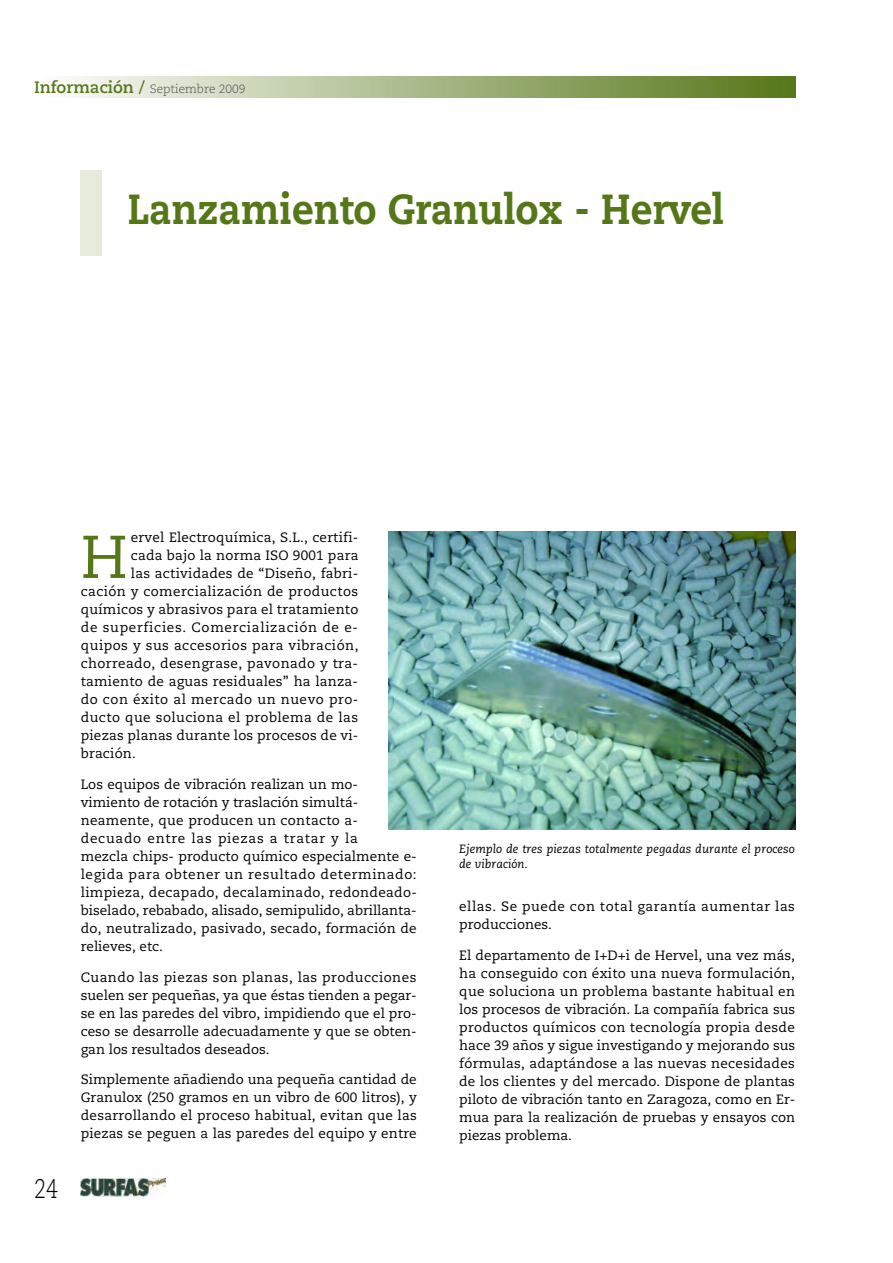
<style>
.page{position:relative;width:893px;height:1263px;background:#fff}
.page>*{position:absolute;margin:0;border:0;box-sizing:border-box;transform-origin:0 0}
.t1{font:60.3px "Caecilia";color:#567718}
.t2{font:800 42px "Caecilia";color:#567718;scale:.9 1}
.t3{font:300 27px "Caecilia";color:#000;scale:.8 1}
.t4{font:13.5px/18px "Caecilia";letter-spacing:.015em;color:#000;text-align:justify}
.t5{font:13.5px/18px "Caecilia";letter-spacing:.04em;color:#000}
.t6{font:13.5px "Caecilia";letter-spacing:.035em;color:#000}
.t7{font:13.5px "Caecilia";letter-spacing:.055em;color:#000}
.t8{font:italic 12px/15px "Caecilia";letter-spacing:.005em;color:#000}
.t9{font:300 12px "Caecilia";color:#4d4d4d}
.s1{font-weight:700;font-size:16.5px;color:#567718}
</style>
<div class="page">
<svg style="left:68px;top:77px;width:728px;height:21px;background:#a6b786"></svg>
<img style="left:81px;top:1178px;width:85px;height:18px">
<div style="left:81px;top:170px;width:21px;height:85px;background:#e6ebdc"></div>
<img style="left:388px;top:531px;width:407px;height:298px">
<p class="t9" style="left:34px;top:84px;width:213px"><span class="s1">Información /</span> Septiembre 2009</p>
<h2 class="t2" style="left:128px;top:191px;width:664px">Lanzamiento Granulox - Hervel</h2>
<h3 class="t3" style="left:34px;top:1177px;width:32px">24</h3>
<h1 class="t1" style="left:81px;top:532px;width:48px">H</h1>
<p class="t4" style="left:131px;top:529px;width:229px">ervel Electroquímica, S.L., certifi-</p>
<p class="t4" style="left:131px;top:547px;width:229px">cada bajo la norma ISO 9001 para</p>
<p class="t4" style="left:131px;top:565px;width:229px">las actividades de “Diseño, fabri-</p>
<p class="t4" style="left:81px;top:583px;width:279px">cación y comercialización de productos</p>
<p class="t4" style="left:81px;top:601px;width:279px">químicos y abrasivos para el tratamiento</p>
<p class="t7" style="left:81px;top:621px;width:279px">de superficies. Comercialización de e-</p>
<p class="t6" style="left:81px;top:639px;width:279px">quipos y sus accesorios para vibración,</p>
<p class="t4" style="left:81px;top:655px;width:279px">chorreado, desengrase, pavonado y tra-</p>
<p class="t4" style="left:81px;top:673px;width:279px">tamiento de aguas residuales” ha lanza-</p>
<p class="t5" style="left:81px;top:691px;width:279px">do con éxito al mercado un nuevo pro-</p>
<p class="t6" style="left:81px;top:711px;width:279px">ducto que soluciona el problema de las</p>
<p class="t4" style="left:81px;top:727px;width:279px">piezas planas durante los procesos de vi-</p>
<p class="t4" style="left:81px;top:745px;width:57px">bración.</p>
<p class="t4" style="left:81px;top:776px;width:338px;text-align:left">Los equipos de vibración realizan un mo&shy;vimiento de rotación y traslación simultá&shy;neamente, que producen un contacto a&shy;decuado entre las piezas a tratar y la<br>mezcla chips- producto químico especialmente e&shy;legida para obtener un resultado determinado: limpieza, decapado, decalaminado, redondeado&shy;biselado, rebabado, alisado, semipulido, abrillanta&shy;do, neutralizado, pasivado, secado, formación de relieves, etc.</p>
<p class="t4" style="left:81px;top:969px;width:337px">Cuando las piezas son planas, las producciones suelen ser pequeñas, ya que éstas tienden a pegar&shy;se en las paredes del vibro, impidiendo que el pro&shy;ceso se desarrolle adecuadamente y que se obten&shy;gan los resultados deseados.</p>
<p class="t4" style="left:81px;top:1072px;width:338px">Simplemente añadiendo una pequeña cantidad de Granulox (250 gramos en un vibro de 600 litros), y desarrollando el proceso habitual, evitan que las piezas se peguen a las paredes del equipo y entre</p>
<p class="t8" style="left:459px;top:843px;width:337px">Ejemplo de tres piezas totalmente pegadas durante el proceso de vibración.</p>
<p class="t5" style="left:459px;top:898px;width:337px">ellas. Se puede con total garantía aumentar las producciones.</p>
<p class="t4" style="left:459px;top:947px;width:338px">El departamento de I+D+i de Hervel, una vez más, ha conseguido con éxito una nueva formulación, que soluciona un problema bastante habitual en los procesos de vibración. La compañía fabrica sus productos químicos con tecnología propia desde hace 39 años y sigue investigando y mejorando sus fórmulas, adaptándose a las nuevas necesidades de los clientes y del mercado. Dispone de plantas piloto de vibración tanto en Zaragoza, como en Er&shy;mua para la realización de pruebas y ensayos con piezas problema.</p>
</div>
